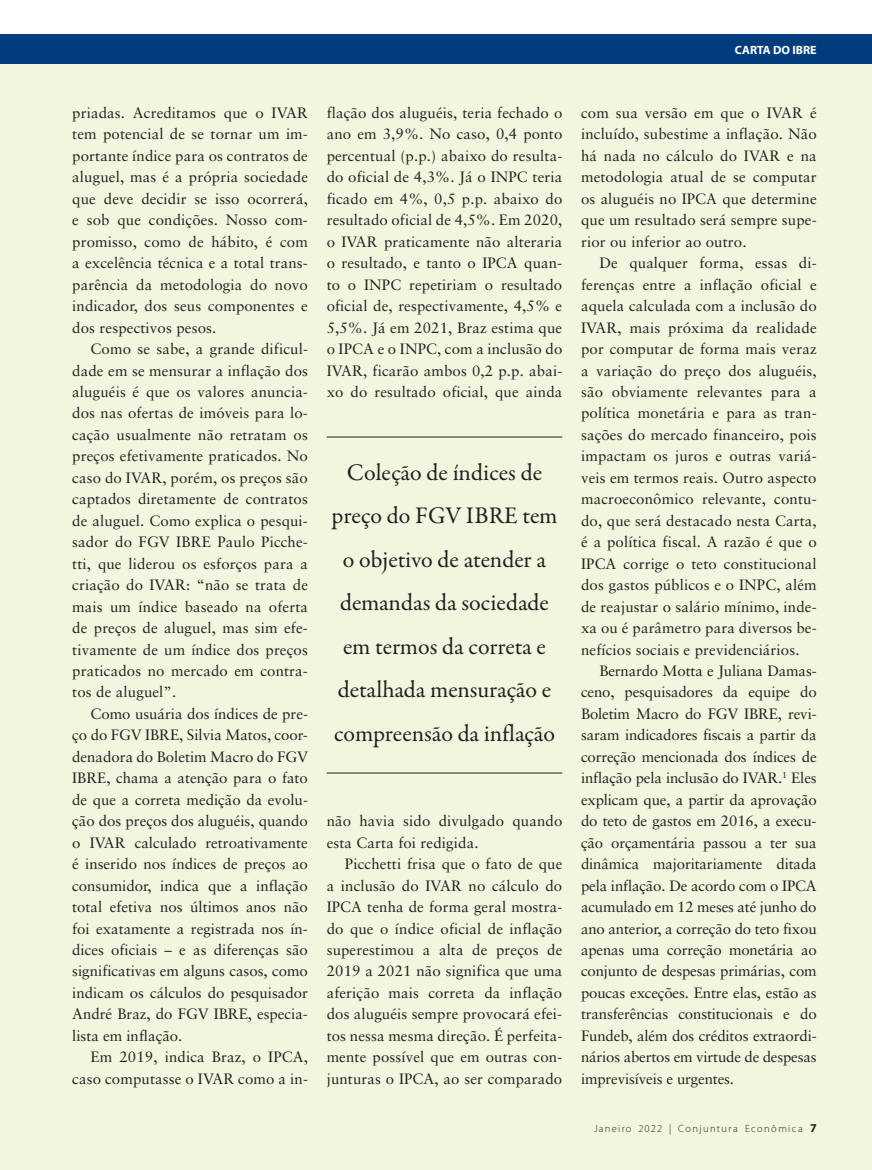
<style>
.page{position:relative;width:872px;height:1170px;background:#fff}
.page>*{position:absolute;margin:0;border:0;box-sizing:border-box;transform-origin:0 0}
.t1{font:24px/43.5px "Garamond Premr Pro";color:#231f20;text-align:center}
.t2{font:15px/21.5px "Sabon";letter-spacing:.01em;color:#231f20;text-align:justify}
.t3{font:12px "Adobe Corp ID Myriad Bd";color:#fff}
.t4{font:10.5px "Adobe Corp ID Myriad Lt";letter-spacing:.125em;color:#231f20}
.s1{font-family:"Adobe Corp ID Myriad Bd";font-size:12px}
</style>
<div class="page">
<div style="left:0;top:55px;width:872px;height:1114px;background:#f1f6df"></div>
<div style="left:0;top:34px;width:872px;height:30px;background:#013d7d"></div>
<hr style="left:327px;top:437px;width:235px;height:1px;background:#231f20">
<hr style="left:327px;top:772px;width:235px;height:1px;background:#231f20">
<p class="t3" style="left:735px;top:43px;width:83px">CARTA DO IBRE</p>
<p class="t2" style="left:72px;top:102px;width:237px">priadas. Acreditamos que o IVAR tem potencial de se tornar um im&shy;portante índice para os contratos de aluguel, mas é a própria sociedade que deve decidir se isso ocorrerá, e sob que condições. Nosso com&shy;promisso, como de hábito, é com a excelência técnica e a total trans&shy;parência da metodologia do novo indicador, dos seus componentes e dos respectivos pesos.</p>
<p class="t2" style="left:72px;top:338px;width:237px;text-indent:18px">Como se sabe, a grande dificul&shy;dade em se mensurar a inflação dos aluguéis é que os valores anuncia&shy;dos nas ofertas de imóveis para lo&shy;cação usualmente não retratam os preços efetivamente praticados. No caso do IVAR, porém, os preços são captados diretamente de contratos de aluguel. Como explica o pesqui&shy;sador do FGV IBRE Paulo Picche&shy;tti, que liderou os esforços para a criação do IVAR: “não se trata de mais um índice baseado na oferta de preços de aluguel, mas sim efe&shy;tivamente de um índice dos preços praticados no mercado em contra&shy;tos de aluguel”.</p>
<p class="t2" style="left:72px;top:702px;width:237px;text-indent:18px">Como usuária dos índices de pre&shy;ço do FGV IBRE, Silvia Matos, coor&shy;denadora do Boletim Macro do FGV IBRE, chama a atenção para o fato de que a correta medição da evolu&shy;ção dos preços dos aluguéis, quando o IVAR calculado retroativamente é inserido nos índices de preços ao consumidor, indica que a inflação total efetiva nos últimos anos não foi exatamente a registrada nos ín&shy;dices oficiais – e as diferenças são significativas em alguns casos, como indicam os cálculos do pesquisador André Braz, do FGV IBRE, especia&shy;lista em inflação.</p>
<p class="t2" style="left:72px;top:1046px;width:237px;text-align:right">Em 2019, indica Braz, o IPCA, caso computasse o IVAR como a in-</p>
<p class="t2" style="left:327px;top:102px;width:237px">flação dos aluguéis, teria fechado o ano em 3,9%. No caso, 0,4 ponto percentual (p.p.) abaixo do resulta&shy;do oficial de 4,3%. Já o INPC teria ficado em 4%, 0,5 p.p. abaixo do resultado oficial de 4,5%. Em 2020, o IVAR praticamente não alteraria o resultado, e tanto o IPCA quan&shy;to o INPC repetiriam o resultado oficial de, respectivamente, 4,5% e 5,5%. Já em 2021, Braz estima que o IPCA e o INPC, com a inclusão do IVAR, ficarão ambos 0,2 p.p. abai&shy;xo do resultado oficial, que ainda</p>
<h1 class="t1" style="left:331px;top:451px;width:227px">Coleção de índices de preço do FGV IBRE tem o objetivo de atender a demandas da sociedade em termos da correta e detalhada mensuração e compreensão da inflação</h1>
<p class="t2" style="left:327px;top:810px;width:237px">não havia sido divulgado quando esta Carta foi redigida.</p>
<p class="t2" style="left:327px;top:853px;width:237px;text-indent:18px">Picchetti frisa que o fato de que a inclusão do IVAR no cálculo do IPCA tenha de forma geral mostra&shy;do que o índice oficial de inflação superestimou a alta de preços de 2019 a 2021 não significa que uma aferição mais correta da inflação dos aluguéis sempre provocará efei&shy;tos nessa mesma direção. É perfeita&shy;mente possível que em outras con&shy;junturas o IPCA, ao ser comparado</p>
<p class="t2" style="left:581px;top:102px;width:237px">com sua versão em que o IVAR é incluído, subestime a inflação. Não há nada no cálculo do IVAR e na metodologia atual de se computar os aluguéis no IPCA que determine que um resultado será sempre supe&shy;rior ou inferior ao outro.</p>
<p class="t2" style="left:581px;top:252px;width:237px;text-indent:18px">De qualquer forma, essas di&shy;ferenças entre a inflação oficial e aquela calculada com a inclusão do IVAR, mais próxima da realidade por computar de forma mais veraz a variação do preço dos aluguéis, são obviamente relevantes para a política monetária e para as tran&shy;sações do mercado financeiro, pois impactam os juros e outras variá&shy;veis em termos reais. Outro aspecto macroeconômico relevante, contu&shy;do, que será destacado nesta Carta, é a política fiscal. A razão é que o IPCA corrige o teto constitucional dos gastos públicos e o INPC, além de reajustar o salário mínimo, inde&shy;xa ou é parâmetro para diversos be&shy;nefícios sociais e previdenciários.</p>
<p class="t2" style="left:581px;top:659px;width:237px;text-indent:18px">Bernardo Motta e Juliana Damas&shy;ceno, pesquisadores da equipe do Boletim Macro do FGV IBRE, revi&shy;saram indicadores fiscais a partir da correção mencionada dos índices de inflação pela inclusão do IVAR.<sup>1</sup> Eles explicam que, a partir da aprovação do teto de gastos em 2016, a execu&shy;ção orçamentária passou a ter sua dinâmica majoritariamente ditada pela inflação. De acordo com o IPCA acumulado em 12 meses até junho do ano anterior, a correção do teto fixou apenas uma correção monetária ao conjunto de despesas primárias, com poucas exceções. Entre elas, estão as transferências constitucionais e do Fundeb, além dos créditos extraordi&shy;nários abertos em virtude de despesas imprevisíveis e urgentes.</p>
<p class="t4" style="left:594px;top:1122px;width:224px">Janeiro 2022 | Conjuntura Econômica <span class="s1">7</span></p>
</div>
